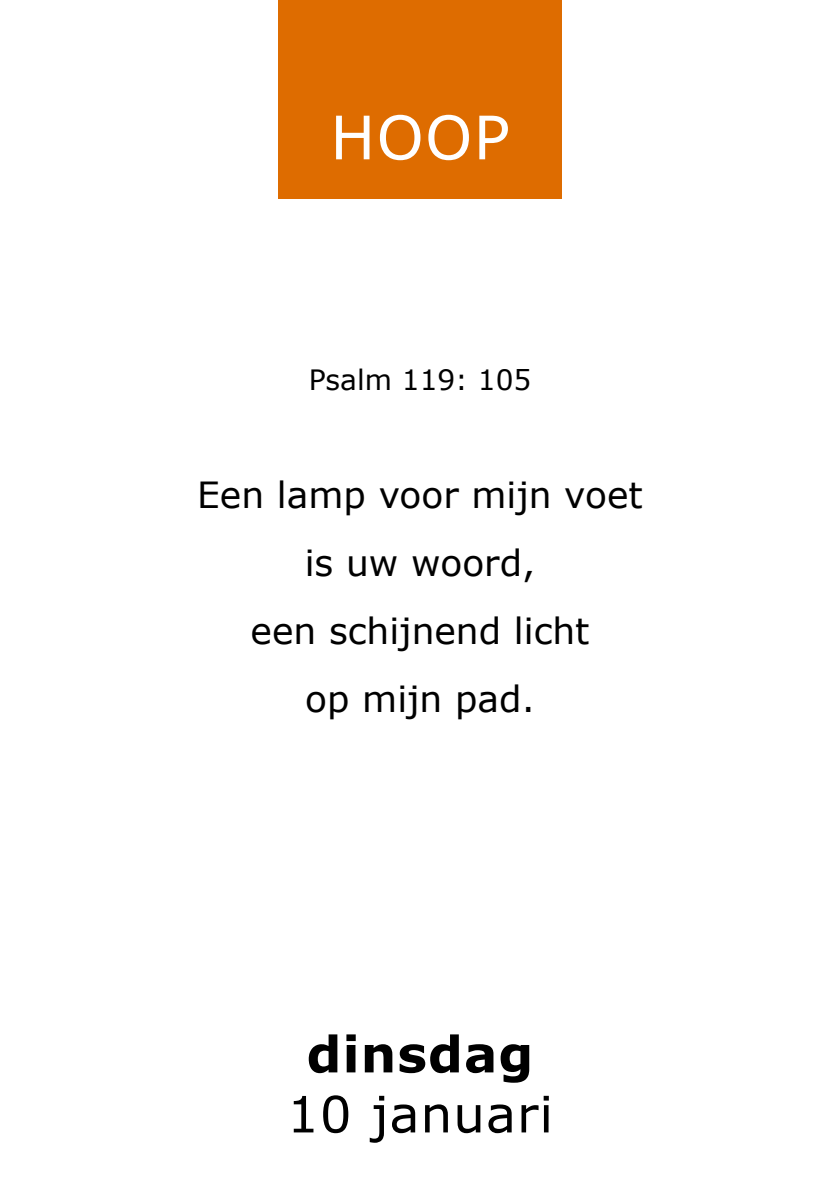
<style>
.page{position:relative;width:840px;height:1191px;background:#fff}
.page>*{position:absolute;margin:0;border:0;box-sizing:border-box;transform-origin:0 0}
.t1{font:60px "Verdana";color:#fff}
.t2{font:50px "Verdana";letter-spacing:.02em;color:#000}
.t3{font:700 50px "Verdana";letter-spacing:.02em;color:#000}
.t4{font:36px/68px "Verdana";color:#000;text-align:center}
.t5{font:28px "Verdana";color:#000}
</style>
<div class="page">
<div style="left:278px;top:0;width:283px;height:198px;background:#de6c00"></div>
<h1 class="t1" style="left:330px;top:96px;width:181px">HOOP</h1>
<p class="t5" style="left:308px;top:360px;width:224px">Psalm 119: 105</p>
<p class="t4" style="left:197px;top:460px;width:447px">Een lamp voor mijn voet is uw woord,<br>een schijnend licht<br>op mijn pad.</p>
<h2 class="t3" style="left:306px;top:1021px;width:228px">dinsdag</h2>
<h2 class="t2" style="left:287px;top:1079px;width:267px">10 januari</h2>
</div>
